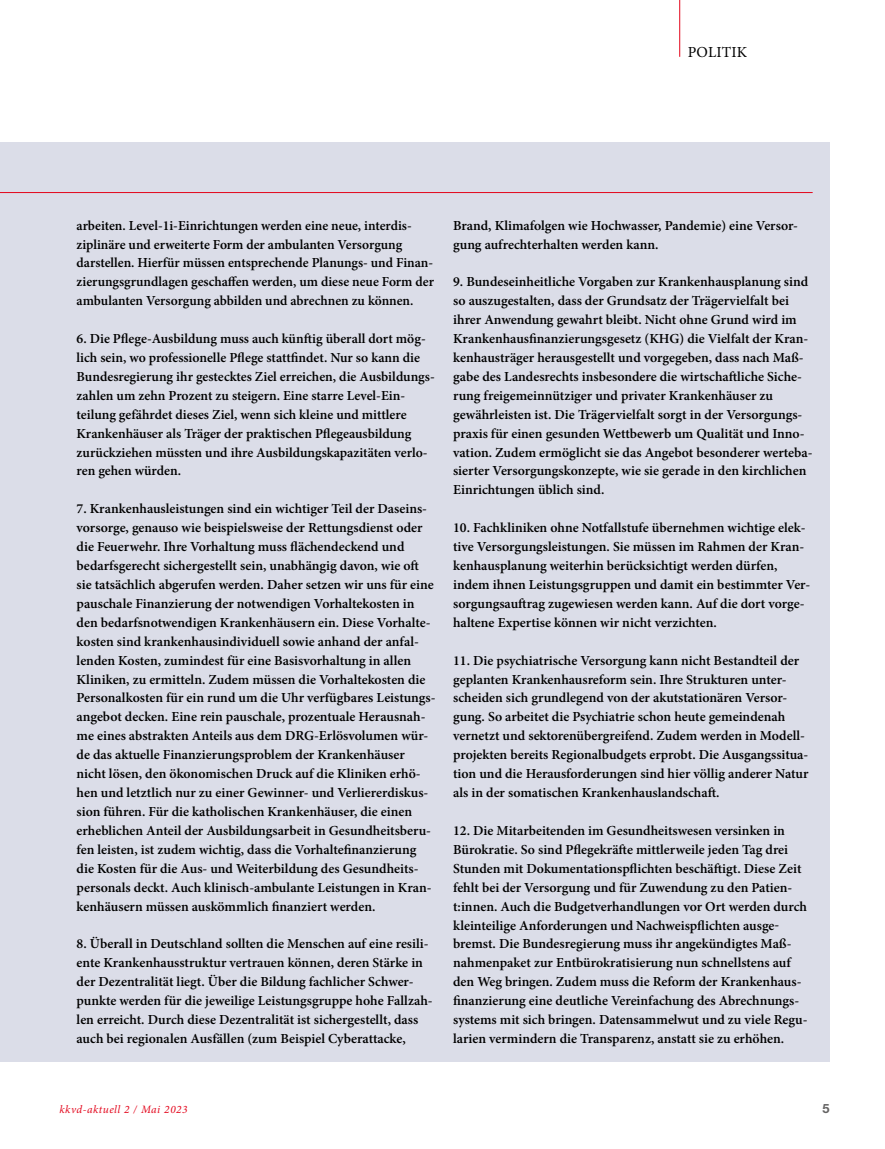
<style>
.page{position:relative;width:885px;height:1149px;background:#fff}
.page>*{position:absolute;margin:0;border:0;box-sizing:border-box;transform-origin:0 0}
.t1{font:15.3px "Minion Pro";letter-spacing:.01em;color:#000}
.t2{font:600 13.8px/18.9px "Minion Pro";color:#000}
.t3{font:700 12.75px "Helvetica Neue LT Std";color:#646363}
.t4{font:italic 11.25px "Minion Pro";letter-spacing:.04em;color:#e3051b}
</style>
<div class="page">
<hr style="left:679px;top:0;width:1px;height:57px;background:#e3051b">
<div style="left:0;top:142px;width:829px;height:919px;background:#dbdde8"></div>
<hr style="left:0;top:192px;width:812px;height:1px;background:#e3051b">
<p class="t1" style="left:687px;top:42px;width:61px">POLITIK</p>
<p class="t2" style="left:77px;top:215px;width:359px">arbeiten. Level-1i-Einrichtungen werden eine neue, interdis&shy;ziplinäre und erweiterte Form der ambulanten Versorgung darstellen. Hierfür müssen entsprechende Planungs- und Finan&shy;zierungsgrundlagen geschaffen werden, um diese neue Form der ambulanten Versorgung abbilden und abrechnen zu können.</p>
<p class="t2" style="left:77px;top:329px;width:359px">6. Die Pflege-Ausbildung muss auch künftig überall dort mög&shy;lich sein, wo professionelle Pflege stattfindet. Nur so kann die Bundesregierung ihr gestecktes Ziel erreichen, die Ausbildungs&shy;zahlen um zehn Prozent zu steigern. Eine starre Level-Ein&shy;teilung gefährdet dieses Ziel, wenn sich kleine und mittlere Krankenhäuser als Träger der praktischen Pflegeausbildung zurückziehen müssten und ihre Ausbildungskapazitäten verlo&shy;ren gehen würden.</p>
<p class="t2" style="left:77px;top:499px;width:360px">7. Krankenhausleistungen sind ein wichtiger Teil der Daseins&shy;vorsorge, genauso wie beispielsweise der Rettungsdienst oder die Feuerwehr. Ihre Vorhaltung muss flächendeckend und bedarfsgerecht sichergestellt sein, unabhängig davon, wie oft sie tatsächlich abgerufen werden. Daher setzen wir uns für eine pauschale Finanzierung der notwendigen Vorhaltekosten in den bedarfsnotwendigen Krankenhäusern ein. Diese Vorhalte&shy;kosten sind krankenhausindividuell sowie anhand der anfal&shy;lenden Kosten, zumindest für eine Basisvorhaltung in allen Kliniken, zu ermitteln. Zudem müssen die Vorhaltekosten die Personalkosten für ein rund um die Uhr verfügbares Leistungs&shy;angebot decken. Eine rein pauschale, prozentuale Herausnah&shy;me eines abstrakten Anteils aus dem DRG-Erlösvolumen wür&shy;de das aktuelle Finanzierungsproblem der Krankenhäuser nicht lösen, den ökonomischen Druck auf die Kliniken erhö&shy;hen und letztlich nur zu einer Gewinner- und Verliererdiskus&shy;sion führen. Für die katholischen Krankenhäuser, die einen erheblichen Anteil der Ausbildungsarbeit in Gesundheitsberu&shy;fen leisten, ist zudem wichtig, dass die Vorhaltefinanzierung die Kosten für die Aus- und Weiterbildung des Gesundheits&shy;personals deckt. Auch klinisch-ambulante Leistungen in Kran&shy;kenhäusern müssen auskömmlich finanziert werden.</p>
<p class="t2" style="left:77px;top:934px;width:357px">8. Überall in Deutschland sollten die Menschen auf eine resili&shy;ente Krankenhausstruktur vertrauen können, deren Stärke in der Dezentralität liegt. Über die Bildung fachlicher Schwer&shy;punkte werden für die jeweilige Leistungsgruppe hohe Fallzah&shy;len erreicht. Durch diese Dezentralität ist sichergestellt, dass auch bei regionalen Ausfällen (zum Beispiel Cyberattacke,</p>
<p class="t2" style="left:453px;top:215px;width:346px">Brand, Klimafolgen wie Hochwasser, Pandemie) eine Versor&shy;gung aufrechterhalten werden kann.</p>
<p class="t2" style="left:453px;top:272px;width:361px">9. Bundeseinheitliche Vorgaben zur Krankenhausplanung sind so auszugestalten, dass der Grundsatz der Trägervielfalt bei ihrer Anwendung gewahrt bleibt. Nicht ohne Grund wird im Krankenhausfinanzierungsgesetz (KHG) die Vielfalt der Kran&shy;kenhausträger herausgestellt und vorgegeben, dass nach Maß&shy;gabe des Landesrechts insbesondere die wirtschaftliche Siche&shy;rung freigemeinnütziger und privater Krankenhäuser zu gewährleisten ist. Die Trägervielfalt sorgt in der Versorgungs&shy;praxis für einen gesunden Wettbewerb um Qualität und Inno&shy;vation. Zudem ermöglicht sie das Angebot besonderer werteba&shy;sierter Versorgungskonzepte, wie sie gerade in den kirchlichen Einrichtungen üblich sind.</p>
<p class="t2" style="left:453px;top:518px;width:358px">10. Fachkliniken ohne Notfallstufe übernehmen wichtige elek&shy;tive Versorgungsleistungen. Sie müssen im Rahmen der Kran&shy;kenhausplanung weiterhin berücksichtigt werden dürfen, indem ihnen Leistungsgruppen und damit ein bestimmter Ver&shy;sorgungsauftrag zugewiesen werden kann. Auf die dort vorge&shy;haltene Expertise können wir nicht verzichten.</p>
<p class="t2" style="left:453px;top:650px;width:357px">11. Die psychiatrische Versorgung kann nicht Bestandteil der geplanten Krankenhausreform sein. Ihre Strukturen unter&shy;scheiden sich grundlegend von der akutstationären Versor&shy;gung. So arbeitet die Psychiatrie schon heute gemeindenah vernetzt und sektorenübergreifend. Zudem werden in Modell&shy;projekten bereits Regionalbudgets erprobt. Die Ausgangssitua&shy;tion und die Herausforderungen sind hier völlig anderer Natur als in der somatischen Krankenhauslandschaft.</p>
<p class="t2" style="left:453px;top:820px;width:356px">12. Die Mitarbeitenden im Gesundheitswesen versinken in Bürokratie. So sind Pflegekräfte mittlerweile jeden Tag drei Stunden mit Dokumentationspflichten beschäftigt. Diese Zeit fehlt bei der Versorgung und für Zuwendung zu den Patien&shy;t:innen. Auch die Budgetverhandlungen vor Ort werden durch kleinteilige Anforderungen und Nachweispflichten ausge&shy;bremst. Die Bundesregierung muss ihr angekündigtes Maß&shy;nahmenpaket zur Entbürokratisierung nun schnellstens auf den Weg bringen. Zudem muss die Reform der Krankenhaus&shy;finanzierung eine deutliche Vereinfachung des Abrechnungs&shy;systems mit sich bringen. Datensammelwut und zu viele Regu&shy;larien vermindern die Transparenz, anstatt sie zu erhöhen.</p>
<p class="t4" style="left:60px;top:1101px;width:130px">kkvd-aktuell 2 / Mai 2023</p>
<p class="t3" style="left:822px;top:1100px;width:9px">5</p>
</div>
